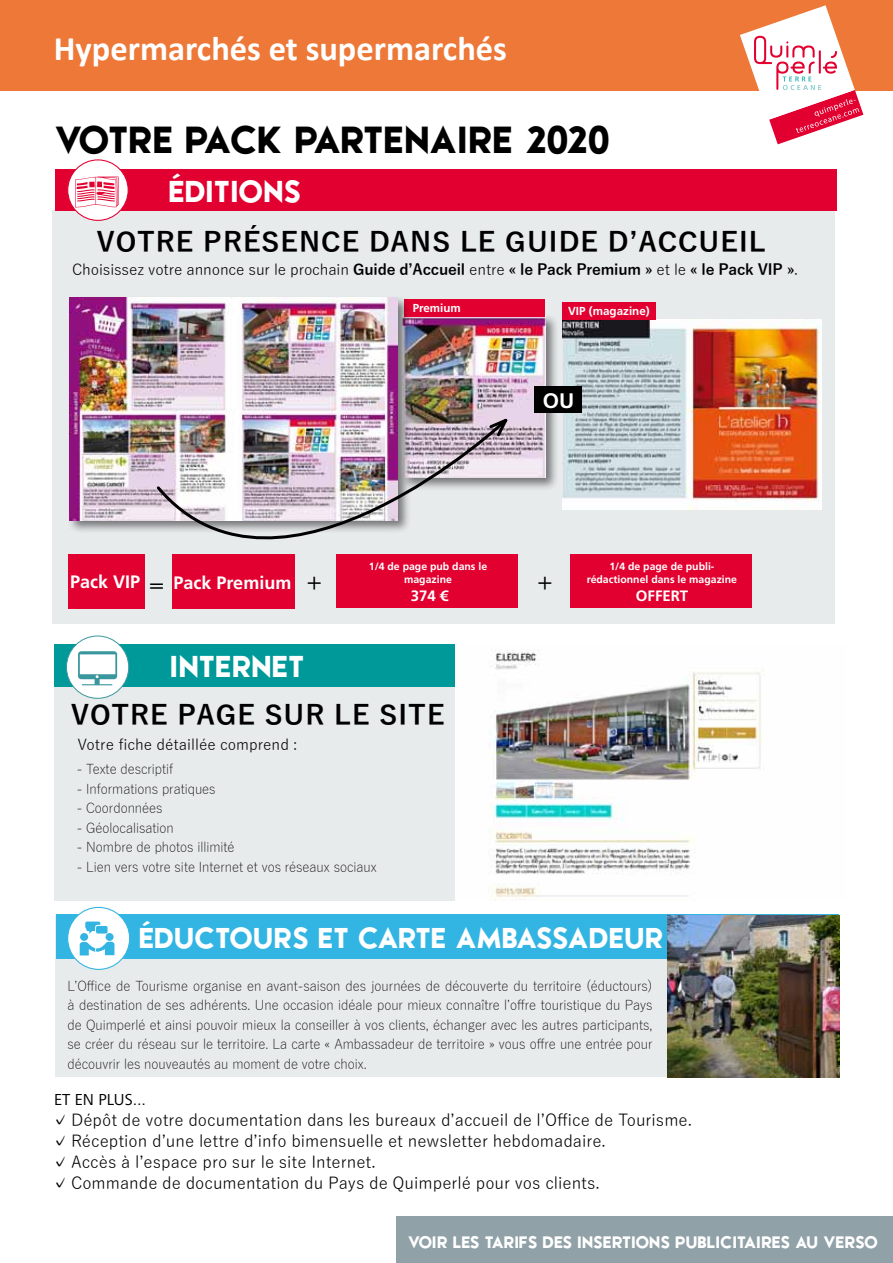
<style>
.page{position:relative;width:893px;height:1263px;background:#fff}
.page>*{position:absolute;margin:0;border:0;box-sizing:border-box;transform-origin:0 0}
.t1{font:900 37.5px "Zeronero";letter-spacing:-.015em;color:#000}
.t2{font:700 34.5px "Calibri";color:#fff}
.t3{font:900 30px "Zeronero";color:#fff}
.t4{font:900 28.5px "Zeronero";letter-spacing:-.015em;color:#fff}
.t5{font:700 27px "Yu Gothic";letter-spacing:.04em;color:#000}
.t6{font:700 24px "Times New Roman";color:#000}
.t7{font:700 21px "Frutiger LT Std";color:#fff}
.t8{font:700 18px "Frutiger LT Std";color:#fff}
.t9{font:16.5px "Yu Gothic";color:#000}
.t10{font:900 16.5px "Zeronero";color:#fff}
.t11{font:16.5px "Frutiger Next LT";color:#000}
.t12{font:15px "Yu Gothic";letter-spacing:-.01em;color:#000}
.t13{font:700 15px "Frutiger LT Std";color:#fff}
.t14{font:300 13.5px/19.5px "Yu Gothic";color:#000;text-align:justify}
.t15{font:700 11.7px "Frutiger LT Std";color:#fff}
.t16{font:700 11.55px "Frutiger LT Std";color:#fff}
.t17{font:700 10.5px/12.6px "Frutiger LT Std";color:#fff;text-align:center}
.s1{font-weight:700}
.s2{font-family:"Times New Roman";font-size:24px;color:#000}
</style>
<div class="page">
<div style="left:396px;top:1216px;width:497px;height:47px;background:#91a1a8"></div>
<div style="left:0;top:0;width:893px;height:90px;background:#ed7838"></div>
<svg style="left:740px;top:5px;width:123px;height:139px"></svg>
<div style="left:53px;top:210px;width:782px;height:414px;background:#e8ebec"></div>
<img style="left:562px;top:320px;width:259px;height:189px">
<div style="left:562px;top:302px;width:93px;height:18px;background:#e20030"></div>
<div style="left:55px;top:169px;width:782px;height:42px;background:#e20030"></div>
<div style="left:68px;top:160px;width:60px;height:60px;background:#fff;border-radius:50%"></div>
<div style="left:67px;top:159px;width:62px;height:62px;border:1px solid #e20030;border-radius:50%"></div>
<svg style="left:75px;top:177px;width:44px;height:30px"></svg>
<div style="left:400px;top:313px;width:160px;height:178px;background:#000;opacity:.5"></div>
<img style="left:411px;top:317px;width:134px;height:160px">
<div style="left:404px;top:300px;width:141px;height:17px;background:#e20030"></div>
<div style="left:54px;top:646px;width:790px;height:254px;background:#e8ebec"></div>
<div style="left:55px;top:644px;width:783px;height:43px;background:#099"></div>
<div style="left:66px;top:636px;width:63px;height:62px;background:#fff;border-radius:50%"></div>
<div style="left:66px;top:636px;width:63px;height:63px;border:1px solid #3a979e;border-radius:50%"></div>
<svg style="left:78px;top:651px;width:39px;height:34px"></svg>
<div style="left:67px;top:295px;width:344px;height:239px;background:#000;opacity:.5"></div>
<img style="left:70px;top:298px;width:327px;height:222px">
<div style="left:535px;top:386px;width:47px;height:27px;background:#000"></div>
<img style="left:154px;top:417px;width:355px;height:192px">
<svg style="left:487px;top:414px;width:25px;height:25px"></svg>
<img style="left:456px;top:644px;width:388px;height:256px">
<div style="left:68px;top:554px;width:77px;height:54px;background:#e20030"></div>
<div style="left:172px;top:554px;width:123px;height:54px;background:#e20030"></div>
<div style="left:336px;top:555px;width:182px;height:53px;background:#e20030"></div>
<div style="left:570px;top:554px;width:182px;height:54px;background:#e20030"></div>
<div style="left:55px;top:916px;width:784px;height:161px;background:#e8ebec"></div>
<div style="left:56px;top:914px;width:782px;height:45px;background:#33b5e3"></div>
<div style="left:68px;top:907px;width:62px;height:62px;background:#fff;border-radius:50%"></div>
<div style="left:67px;top:907px;width:63px;height:63px;border:1px solid #33b5e3;border-radius:50%"></div>
<div style="left:80px;top:933px;width:8px;height:8px;background:#33b5e3;border-radius:50%"></div>
<div style="left:106px;top:933px;width:8px;height:8px;background:#33b5e3;border-radius:50%"></div>
<svg style="left:80px;top:941px;width:34px;height:14px"></svg>
<div style="left:96px;top:926px;width:12px;height:7px;background:#33b5e3;border-radius:2px"></div>
<svg style="left:84px;top:921px;width:16px;height:13px"></svg>
<img style="left:667px;top:916px;width:172px;height:161px">
<h2 class="t2" style="left:54px;top:24px;width:455px">Hypermarchés et supermarchés</h2>
<h1 class="t1" style="left:54px;top:117px;width:558px">VOTRE PACK PARTENAIRE 2020</h1>
<h3 class="t3" style="left:169px;top:173px;width:134px">ÉDITIONS</h3>
<h3 class="t5" style="left:96px;top:227px;width:671px">VOTRE PRÉSENCE DANS LE GUIDE D’ACCUEIL</h3>
<p class="t12" style="left:72px;top:255px;width:727px">Choisissez votre annonce sur le prochain <span class="s1">GUIDE D’ACCUEIL</span> entre <span class="s1">« LE PACK PREMIUM »</span> et le <span class="s1">« LE PACK VIP »</span>.</p>
<p class="t16" style="left:413px;top:301px;width:50px">Premium</p>
<p class="t15" style="left:568px;top:304px;width:83px">VIP (magazine)</p>
<h3 class="t7" style="left:543px;top:389px;width:33px">ou</h3>
<p class="t17" style="left:369px;top:560px;width:120px">1/4 de page pub dans le magazine</p>
<p class="t13" style="left:411px;top:587px;width:39px">374 €</p>
<h3 class="t8" style="left:70px;top:572px;width:253px">Pack VIP <span class="s2">=</span> Pack Premium <span class="s2">+</span></h3>
<h3 class="t6" style="left:538px;top:566px;width:15px">+</h3>
<h3 class="t3" style="left:170px;top:648px;width:136px">INTERNET</h3>
<h3 class="t5" style="left:71px;top:699px;width:375px">VOTRE PAGE SUR LE SITE</h3>
<p class="t14" style="left:77px;top:757px;width:98px">- Texte descriptif</p>
<p class="t14" style="left:77px;top:777px;width:140px">- Informations pratiques</p>
<p class="t14" style="left:77px;top:796px;width:87px">- Coordonnées</p>
<p class="t14" style="left:77px;top:816px;width:99px">- Géolocalisation</p>
<p class="t14" style="left:77px;top:835px;width:159px">- Nombre de photos illimité</p>
<p class="t14" style="left:77px;top:855px;width:301px">- Lien vers votre site Internet et vos réseaux sociaux</p>
<p class="t12" style="left:77px;top:730px;width:222px">Votre fiche détaillée comprend :</p>
<p class="t17" style="left:587px;top:560px;width:152px">1/4 de page de publi&shy;rédactionnel dans le magazine</p>
<p class="t13" style="left:636px;top:587px;width:54px">offert</p>
<h3 class="t4" style="left:139px;top:920px;width:56px">ÉDUCTOUR</h3>
<h3 class="t4" style="left:292px;top:920px;width:373px">S ET CARTE AMBASSADEUR</h3>
<p class="t14" style="left:68px;top:974px;width:586px">L’Office de Tourisme organise en avant-saison des journées de découverte du territoire (éductours) à destination de ses adhérents. Une occasion idéale pour mieux connaître l’offre touristique du Pays de Quimperlé et ainsi pouvoir mieux la conseiller à vos clients, échanger avec les autres participants, se créer du réseau sur le territoire. La carte « Ambassadeur de territoire » vous offre une entrée pour découvrir les nouveautés au moment de votre choix.</p>
<p class="t11" style="left:54px;top:1091px;width:94px">ET EN PLUS...</p>
<p class="t9" style="left:52px;top:1105px;width:641px">✓ Dépôt de votre documentation dans les bureaux d’accueil de l’Office de Tourisme.</p>
<p class="t9" style="left:52px;top:1126px;width:555px">✓ Réception d’une lettre d’info bimensuelle et newsletter hebdomadaire.</p>
<p class="t9" style="left:52px;top:1147px;width:325px">✓ Accès à l’espace pro sur le site Internet.</p>
<p class="t9" style="left:52px;top:1168px;width:549px">✓ Commande de documentation du Pays de Quimperlé pour vos clients.</p>
<p class="t10" style="left:408px;top:1231px;width:87px">VOIR LES TARI</p>
<p class="t10" style="left:519px;top:1231px;width:361px">FS DES INSERTIONS PUBLICITAIRES AU VERSO</p>
</div>
